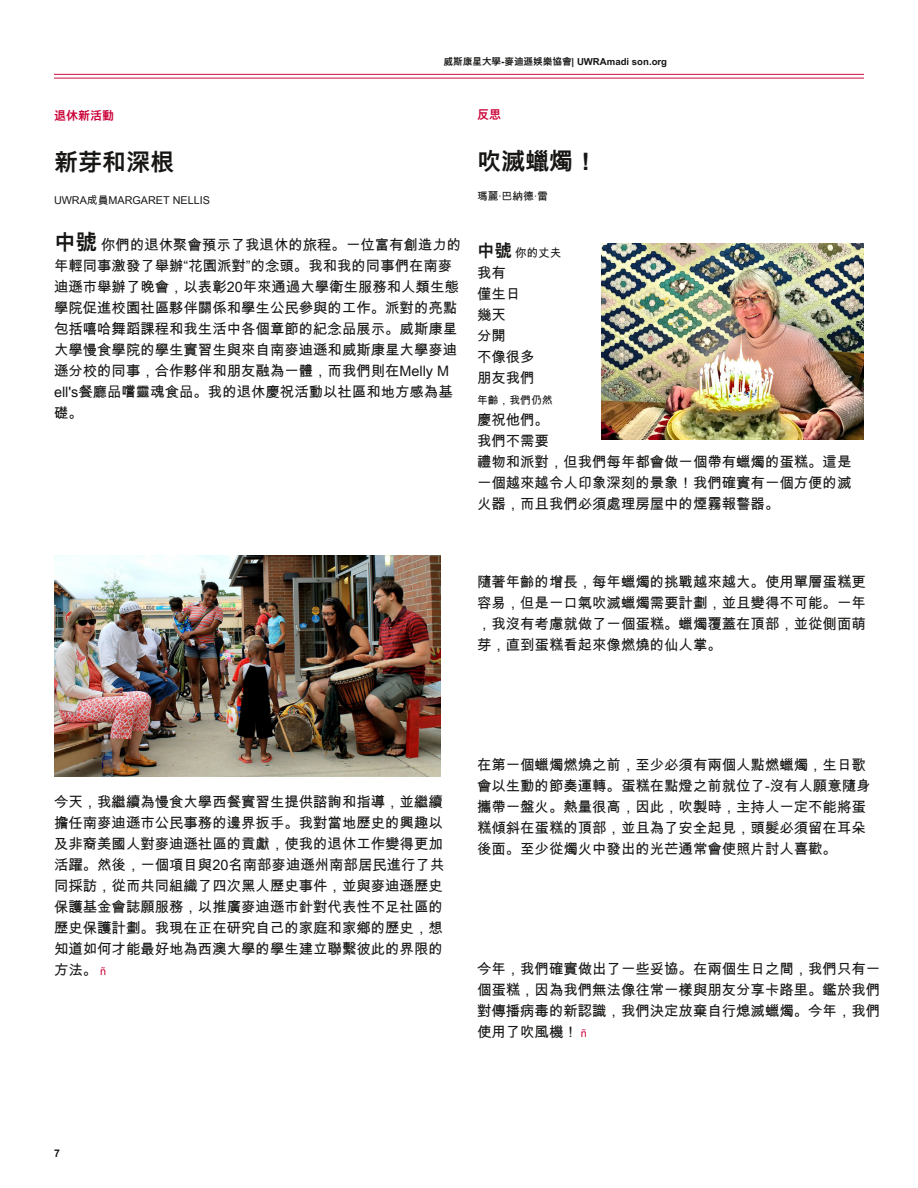
<style>
.page{position:relative;width:918px;height:1188px;background:#fff}
.page>*{position:absolute;margin:0;border:0;box-sizing:border-box;transform-origin:0 0}
.t1{font:700 24px "Arial Unicode MS";color:#171615}
.t2{font:14.4px/21px "Arial Unicode MS";color:#171615}
.t3{font:700 12px "Arial Unicode MS";color:#ca0036}
.t4{font:11.55px "Arial Unicode MS";color:#171615}
.t5{font:10.8px "Arial Unicode MS";color:#171615}
.t6{font:700 10.65px "Arial Unicode MS";color:#171615}
.t7{font:700 9.6px "Arial Unicode MS";color:#171615}
.s1{font-weight:700;font-size:21.6px}
.s2{font-weight:700;font-size:17.4px}
.s3{font-size:10.8px;color:#ca0036}
</style>
<div class="page">
<hr style="left:54px;top:74px;width:810px;height:1px;background:#cd1141">
<hr style="left:54px;top:78px;width:810px;height:1px;background:#cd1141">
<img style="left:601px;top:243px;width:263px;height:196px">
<img style="left:54px;top:555px;width:387px;height:221px">
<p class="t7" style="left:444px;top:55px;width:225px">威斯康星大學-麥迪遜娛樂協會| UWRAmadi son.org</p>
<p class="t3" style="left:54px;top:107px;width:61px">退休新活動</p>
<p class="t3" style="left:477px;top:106px;width:25px">反思</p>
<h1 class="t1" style="left:54px;top:145px;width:121px">新芽和深根</h1>
<h1 class="t1" style="left:477px;top:144px;width:121px">吹滅蠟燭！</h1>
<p class="t5" style="left:54px;top:192px;width:158px">UWRA成員MARGARET NELLIS</p>
<p class="t5" style="left:477px;top:188px;width:72px">瑪麗·巴納德·雷</p>
<p class="t2" style="left:54px;top:234px;width:409px"><span class="s1">中號</span> 你們的退休聚會預示了我退休的旅程。一位富有創造力的年輕同事激發了舉辦“花園派對”的念頭。我和我的同事們在南麥迪遜市舉辦了晚會，以表彰20年來通過大學衛生服務和人類生態學院促進校園社區夥伴關係和學生公民參與的工作。派對的亮點包括嘻哈舞蹈課程和我生活中各個章節的紀念品展示。威斯康星大學慢食學院的學生實習生與來自南麥迪遜和威斯康星大學麥迪遜分校的同事，合作夥伴和朋友融為一體，而我們則在Melly M ell's餐廳品嚐靈魂食品。我的退休慶祝活動以社區和地方感為基礎。</p>
<p class="t4" style="left:477px;top:244px;width:86px"><span class="s2">中號</span> 你的丈夫</p>
<p class="t2" style="left:477px;top:261px;width:59px">我有<br>僅生日幾天<br>分開<br>不像很多朋友我們</p>
<p class="t5" style="left:477px;top:392px;width:77px">年齡，我們仍然</p>
<p class="t2" style="left:477px;top:408px;width:376px">慶祝他們。<br>我們不需要<br>禮物和派對，但我們每年都會做一個帶有蠟燭的蛋糕。這是一個越來越令人印象深刻的景象！我們確實有一個方便的滅火器，而且我們必須處理房屋中的煙霧報警器。</p>
<p class="t2" style="left:477px;top:570px;width:390px;text-align:justify">隨著年齡的增長，每年蠟燭的挑戰越來越大。使用單層蛋糕更容易，但是一口氣吹滅蠟燭需要計劃，並且變得不可能。一年，我沒有考慮就做了一個蛋糕。蠟燭覆蓋在頂部，並從側面萌芽，直到蛋糕看起來像燃燒的仙人掌。</p>
<p class="t2" style="left:54px;top:791px;width:392px;text-align:justify">今天，我繼續為慢食大學西餐實習生提供諮詢和指導，並繼續擔任南麥迪遜市公民事務的邊界扳手。我對當地歷史的興趣以及非裔美國人對麥迪遜社區的貢獻，使我的退休工作變得更加活躍。然後，一個項目與20名南部麥迪遜州南部居民進行了共同採訪，從而共同組織了四次黑人歷史事件，並與麥迪遜歷史保護基金會誌願服務，以推廣麥迪遜市針對代表性不足社區的歷史保護計劃。我現在正在研究自己的家庭和家鄉的歷史，想知道如何才能最好地為西澳大學的學生建立聯繫彼此的界限的方法。 <span class="s3">ñ</span></p>
<p class="t2" style="left:477px;top:753px;width:395px">在第一個蠟燭燃燒之前，至少必須有兩個人點燃蠟燭，生日歌會以生動的節奏運轉。蛋糕在點燈之前就位了-沒有人願意隨身攜帶一盤火。熱量很高，因此，吹製時，主持人一定不能將蛋糕傾斜在蛋糕的頂部，並且為了安全起見，頭髮必須留在耳朵後面。至少從燭火中發出的光芒通常會使照片討人喜歡。</p>
<p class="t2" style="left:477px;top:957px;width:405px;text-align:justify">今年，我們確實做出了一些妥協。在兩個生日之間，我們只有一個蛋糕，因為我們無法像往常一樣與朋友分享卡路里。鑑於我們對傳播病毒的新認識，我們決定放棄自行熄滅蠟燭。今年，我們使用了吹風機！ <span class="s3">ñ</span></p>
<p class="t6" style="left:54px;top:1145px;width:7px">7</p>
</div>
